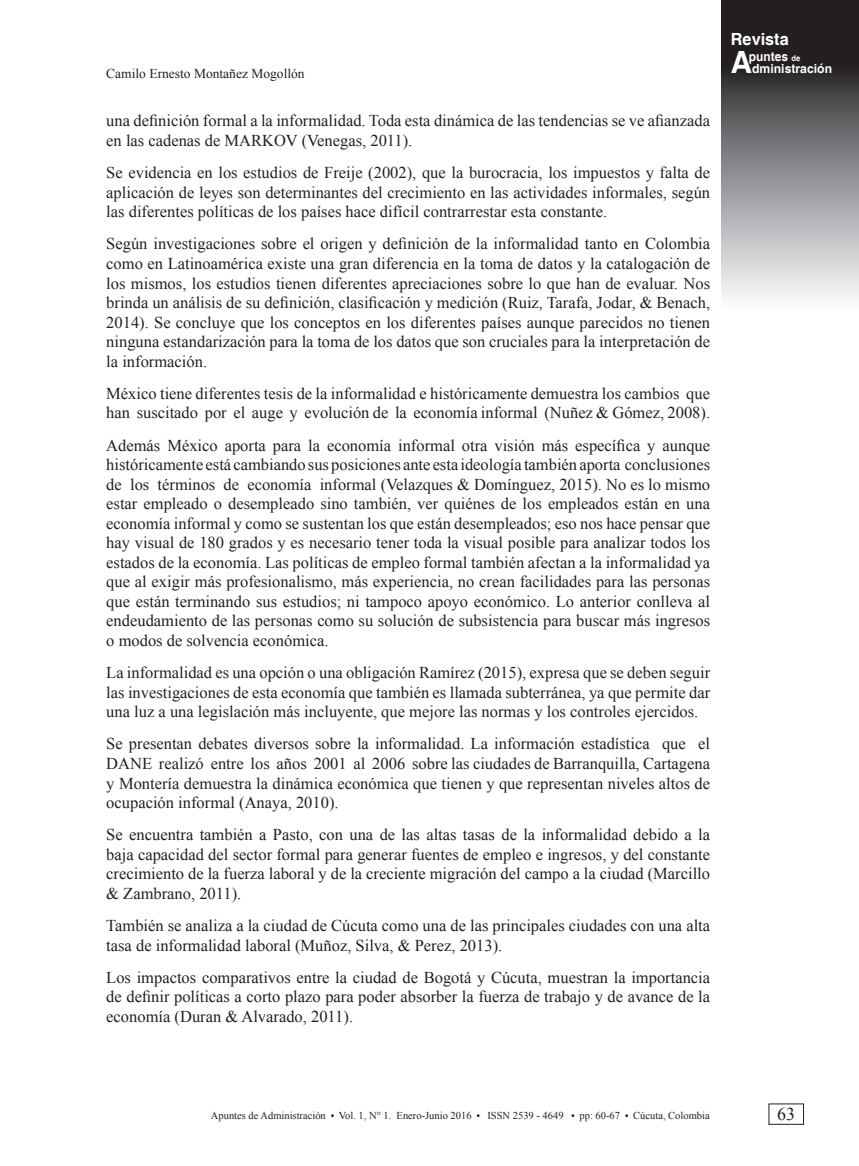
<style>
.page{position:relative;width:859px;height:1166px;background:#fff}
.page>*{position:absolute;margin:0;border:0;box-sizing:border-box;transform-origin:0 0}
.t1{font:700 30.6px "Helvetica";color:#fff}
.t2{font:18px "Times New Roman";color:#231f20}
.t3{font:700 16.8px "Helvetica";color:#fff}
.t4{font:16.5px/19.5px "Times New Roman";color:#231f20;text-align:justify}
.t5{font:13.5px "Times New Roman";color:#231f20}
.t6{font:700 12.75px "Helvetica";color:#fff;scale:.94 1}
.t7{font:700 12.6px "Helvetica";color:#fff}
.t8{font:10.5px "Times New Roman";color:#231f20}
.s1{font-size:8.1px}
</style>
<div class="page">
<svg style="left:722px;top:0;width:137px;height:298px;background:#79797b"></svg>
<p class="t5" style="left:106px;top:65px;width:200px">Camilo Ernesto Montañez Mogollón</p>
<p class="t4" style="left:106px;top:111px;width:605px">una definición formal a la informalidad. Toda esta dinámica de las tendencias se ve afianzada en las cadenas de MARKOV (Venegas, 2011).</p>
<p class="t4" style="left:106px;top:162px;width:605px">Se evidencia en los estudios de Freije (2002), que la burocracia, los impuestos y falta de aplicación de leyes son determinantes del crecimiento en las actividades informales, según las diferentes políticas de los países hace difícil contrarrestar esta constante.</p>
<p class="t4" style="left:106px;top:234px;width:605px">Según investigaciones sobre el origen y definición de la informalidad tanto en Colombia como en Latinoamérica existe una gran diferencia en la toma de datos y la catalogación de los mismos, los estudios tienen diferentes apreciaciones sobre lo que han de evaluar. Nos brinda un análisis de su definición, clasificación y medición (Ruiz, Tarafa, Jodar, &amp; Benach, 2014). Se concluye que los conceptos en los diferentes países aunque parecidos no tienen ninguna estandarización para la toma de los datos que son cruciales para la interpretación de la información.</p>
<p class="t4" style="left:106px;top:383px;width:605px">México tiene diferentes tesis de la informalidad e históricamente demuestra los cambios que han suscitado por el auge y evolución de la economía informal (Nuñez &amp; Gómez, 2008).</p>
<p class="t4" style="left:106px;top:435px;width:605px">Además México aporta para la economía informal otra visión más específica y aunque históricamente está cambiando sus posiciones ante esta ideología también aporta conclusiones de los términos de economía informal (Velazques &amp; Domínguez, 2015). No es lo mismo estar empleado o desempleado sino también, ver quiénes de los empleados están en una economía informal y como se sustentan los que están desempleados; eso nos hace pensar que hay visual de 180 grados y es necesario tener toda la visual posible para analizar todos los estados de la economía. Las políticas de empleo formal también afectan a la informalidad ya que al exigir más profesionalismo, más experiencia, no crean facilidades para las personas que están terminando sus estudios; ni tampoco apoyo económico. Lo anterior conlleva al endeudamiento de las personas como su solución de subsistencia para buscar más ingresos o modos de solvencia económica.</p>
<p class="t4" style="left:106px;top:662px;width:605px">La informalidad es una opción o una obligación Ramírez (2015), expresa que se deben seguir las investigaciones de esta economía que también es llamada subterránea, ya que permite dar una luz a una legislación más incluyente, que mejore las normas y los controles ejercidos.</p>
<p class="t4" style="left:106px;top:733px;width:605px">Se presentan debates diversos sobre la informalidad. La información estadística que el DANE realizó entre los años 2001 al 2006 sobre las ciudades de Barranquilla, Cartagena y Montería demuestra la dinámica económica que tienen y que representan niveles altos de ocupación informal (Anaya, 2010).</p>
<p class="t4" style="left:106px;top:824px;width:605px">Se encuentra también a Pasto, con una de las altas tasas de la informalidad debido a la baja capacidad del sector formal para generar fuentes de empleo e ingresos, y del constante crecimiento de la fuerza laboral y de la creciente migración del campo a la ciudad (Marcillo &amp; Zambrano, 2011).</p>
<p class="t4" style="left:106px;top:915px;width:605px">También se analiza a la ciudad de Cúcuta como una de las principales ciudades con una alta tasa de informalidad laboral (Muñoz, Silva, &amp; Perez, 2013).</p>
<p class="t4" style="left:106px;top:967px;width:605px">Los impactos comparativos entre la ciudad de Bogotá y Cúcuta, muestran la importancia de definir políticas a corto plazo para poder absorber la fuerza de trabajo y de avance de la economía (Duran &amp; Alvarado, 2011).</p>
<p class="t3" style="left:731px;top:29px;width:59px">Revista</p>
<h1 class="t1" style="left:731px;top:43px;width:23px">A</h1>
<p class="t6" style="left:749px;top:49px;width:56px">puntes <span class="s1">de</span></p>
<p class="t7" style="left:752px;top:60px;width:81px">dministración</p>
<p class="t8" style="left:211px;top:1107px;width:262px">Apuntes de Administración Vol. 1, N° 1. Enero-Junio 2016</p>
<p class="t8" style="left:487px;top:1107px;width:78px">ISSN 2539 - 4649</p>
<p class="t8" style="left:579px;top:1107px;width:42px">pp: 60-67</p>
<p class="t8" style="left:633px;top:1107px;width:78px">Cúcuta, Colombia</p>
<p class="t2" style="left:777px;top:1101px;width:19px">63</p>
</div>
